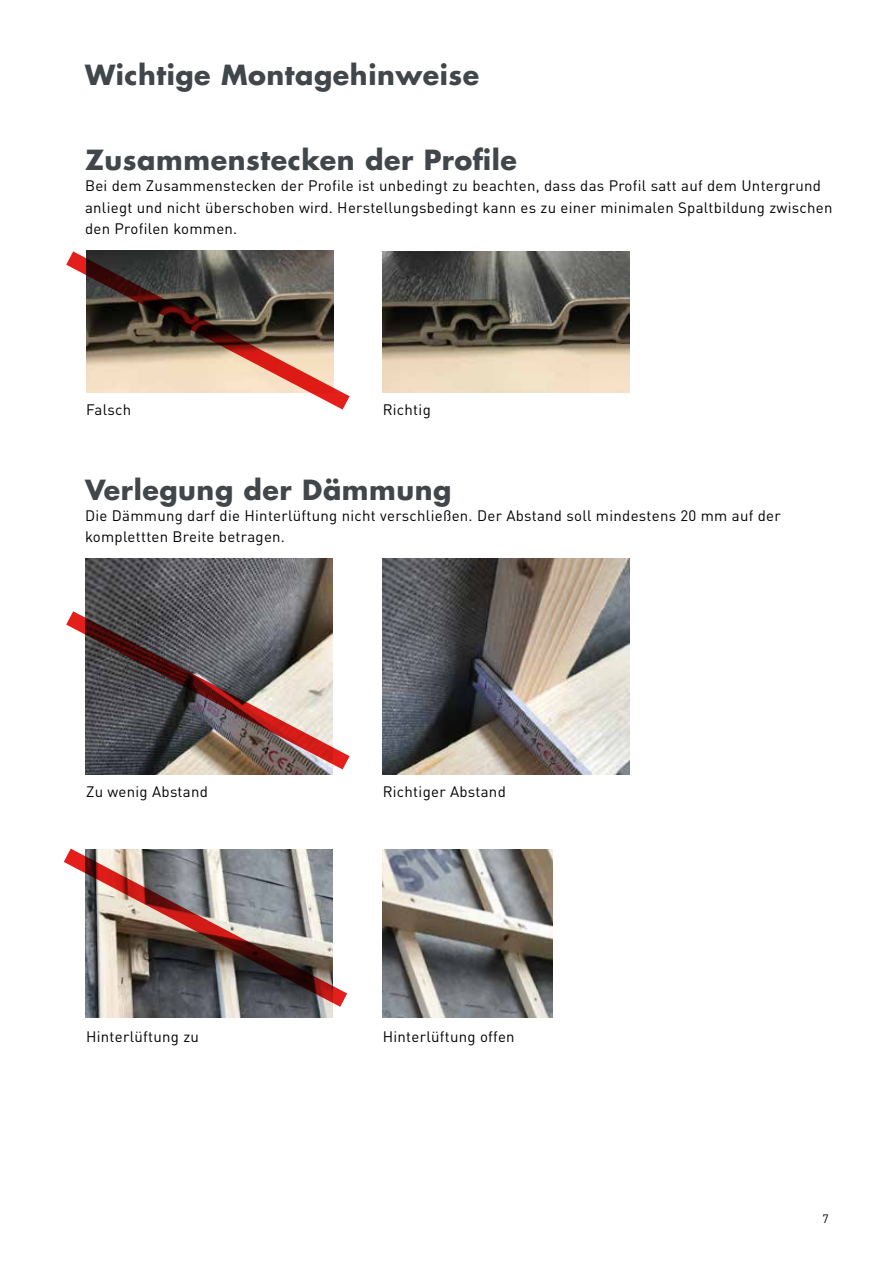
<style>
.page{position:relative;width:893px;height:1263px;background:#fff}
.page>*{position:absolute;margin:0;border:0;box-sizing:border-box;transform-origin:0 0}
.t1{font:700 27px "Futura LT Pro";letter-spacing:.02em;color:#404649}
.t2{font:15px/21.3px "DIN Pro";letter-spacing:.02em;color:#000}
.t3{font:12px "DIN Pro";color:#000}
</style>
<div class="page">
<img style="left:383px;top:558px;width:247px;height:216px">
<img style="left:383px;top:251px;width:247px;height:142px">
<img style="left:86px;top:559px;width:247px;height:39px">
<img style="left:383px;top:849px;width:170px;height:168px">
<svg style="left:66px;top:250px;width:284px;height:160px"></svg>
<img style="left:66px;top:598px;width:284px;height:177px">
<img style="left:63px;top:848px;width:284px;height:170px">
<h1 class="t1" style="left:85px;top:54px;width:396px">Wichtige Montagehinweise</h1>
<h1 class="t1" style="left:85px;top:139px;width:433px">Zusammenstecken der Profile</h1>
<p class="t2" style="left:85px;top:174px;width:749px">Bei dem Zusammenstecken der Profile ist unbedingt zu beachten, dass das Profil satt auf dem Untergrund anliegt und nicht überschoben wird. Herstellungsbedingt kann es zu einer minimalen Spaltbildung zwischen den Profilen kommen.</p>
<p class="t2" style="left:86px;top:397px;width:47px">Falsch</p>
<p class="t2" style="left:383px;top:397px;width:50px">Richtig</p>
<h1 class="t1" style="left:85px;top:469px;width:368px">Verlegung der Dämmung</h1>
<p class="t2" style="left:85px;top:503px;width:697px">Die Dämmung darf die Hinterlüftung nicht verschließen. Der Abstand soll mindestens 20 mm auf der komplettten Breite betragen.</p>
<p class="t2" style="left:86px;top:780px;width:123px">Zu wenig Abstand</p>
<p class="t2" style="left:86px;top:1024px;width:114px">Hinterlüftung zu</p>
<p class="t2" style="left:383px;top:780px;width:125px">Richtiger Abstand</p>
<p class="t2" style="left:383px;top:1024px;width:134px">Hinterlüftung offen</p>
<p class="t3" style="left:822px;top:1209px;width:8px">7</p>
</div>
